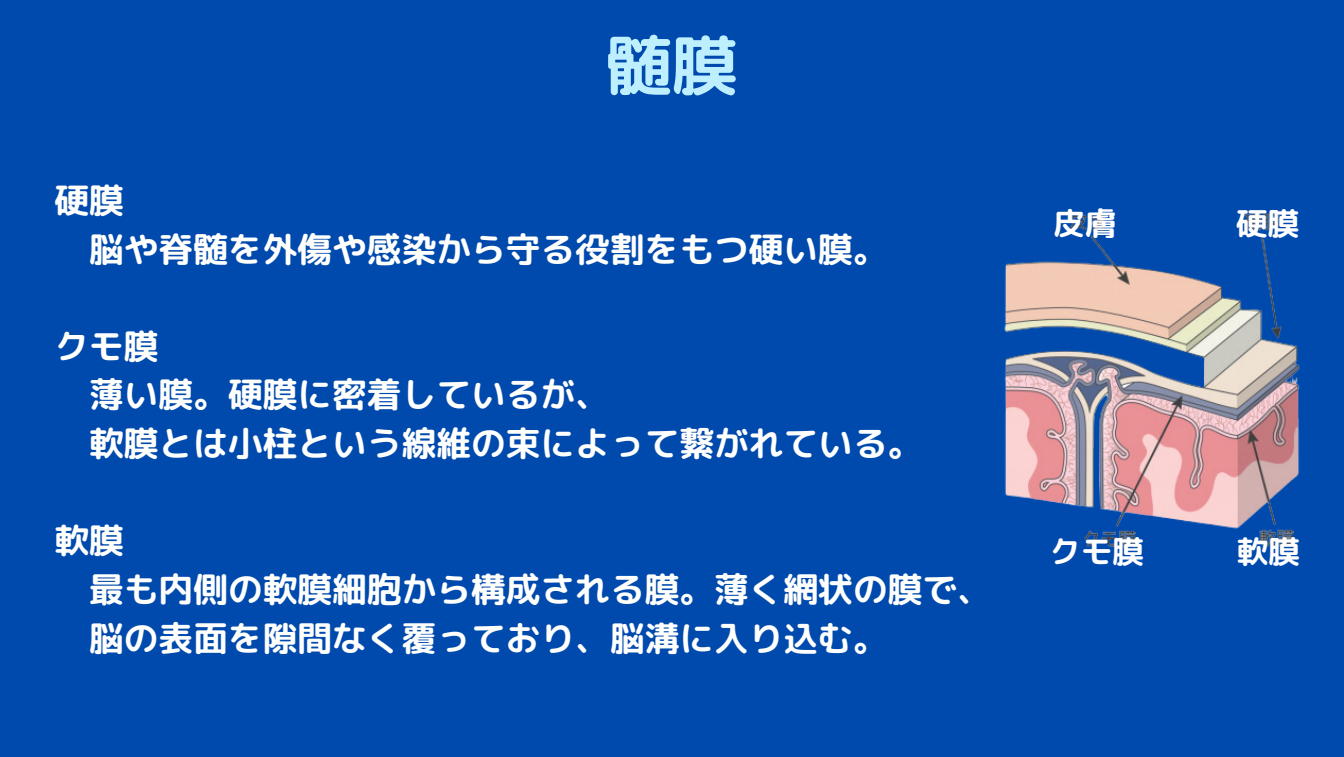
<style>
.page{position:relative;width:1344px;height:757px;background:#fff}
.page>*{position:absolute;margin:0;border:0;box-sizing:border-box;transform-origin:0 0}
.t1{font:65.62px "rounded mplus 1 p bold";color:#beefff}
.t2{font:34.65px "rounded mplus 1 p bold";color:#fffffe}
.t3{font:31.5px "rounded mplus 1 p bold";color:#fff}
</style>
<div class="page">
<div style="left:0;top:0;width:1344px;height:756px;background:#004aad"></div>
<img style="left:1004px;top:213px;width:296px;height:335px">
<p class="t1" style="left:606px;top:19px;width:133px">髄膜</p>
<p class="t2" style="left:54px;top:175px;width:71px">硬膜</p>
<p class="t2" style="left:89px;top:224px;width:800px">脳や脊髄を外傷や感染から守る役割をもつ硬い膜。</p>
<p class="t2" style="left:54px;top:321px;width:106px">クモ膜</p>
<p class="t2" style="left:89px;top:370px;width:522px">薄い膜。硬膜に密着しているが、</p>
<p class="t2" style="left:89px;top:418px;width:835px">軟膜とは小柱という線維の束によって繋がれている。</p>
<p class="t2" style="left:54px;top:515px;width:71px">軟膜</p>
<p class="t2" style="left:89px;top:564px;width:904px">最も内側の軟膜細胞から構成される膜。薄く網状の膜で、</p>
<p class="t2" style="left:89px;top:612px;width:800px">脳の表面を隙間なく覆っており、脳溝に入り込む。</p>
<p class="t3" style="left:1054px;top:201px;width:64px">皮膚</p>
<p class="t3" style="left:1236px;top:201px;width:64px">硬膜</p>
<p class="t3" style="left:1050px;top:528px;width:96px">クモ膜</p>
<p class="t3" style="left:1237px;top:528px;width:64px">軟膜</p>
</div>
